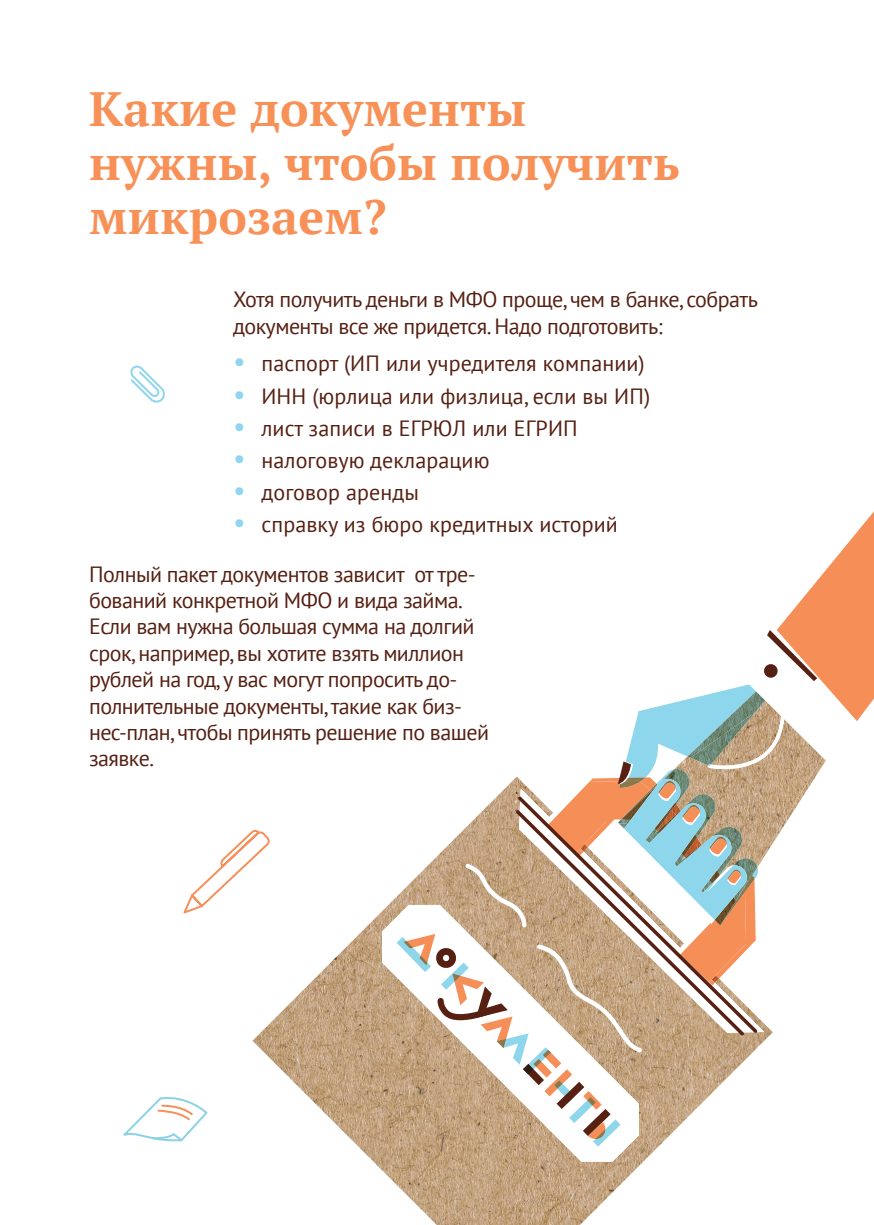
<style>
.page{position:relative;width:874px;height:1225px;background:#fff}
.page>*{position:absolute;margin:0;border:0;box-sizing:border-box;transform-origin:0 0}
.t1{font:700 48px/54px "PT Serif";letter-spacing:.005em;color:#f79158}
.t2{font:22px/26.4px "PT Sans";letter-spacing:-.025em;color:#552012}
.t3{font:22px "PT Sans";letter-spacing:.005em;color:#552012}
.s1{font-size:28px;color:#8ed6ec}
</style>
<div class="page">
<img style="left:374px;top:913px;width:6px;height:6px">
<img style="left:342px;top:944px;width:7px;height:7px">
<img style="left:311px;top:975px;width:7px;height:7px">
<img style="left:280px;top:1006px;width:7px;height:7px">
<img style="left:252px;top:1037px;width:4px;height:7px">
<img style="left:629px;top:1156px;width:20px;height:20px">
<img style="left:591px;top:1193px;width:21px;height:21px">
<img style="left:567px;top:1218px;width:20px;height:7px">
<img style="left:380px;top:897px;width:31px;height:302px">
<img style="left:349px;top:919px;width:31px;height:249px">
<img style="left:638px;top:1146px;width:21px;height:10px">
<img style="left:318px;top:951px;width:31px;height:186px">
<img style="left:287px;top:982px;width:31px;height:124px">
<img style="left:411px;top:1161px;width:31px;height:64px">
<img style="left:256px;top:1013px;width:31px;height:62px">
<img style="left:442px;top:1161px;width:31px;height:64px">
<img style="left:473px;top:1161px;width:31px;height:64px">
<img style="left:504px;top:1161px;width:31px;height:64px">
<img style="left:535px;top:1161px;width:32px;height:64px">
<img style="left:566px;top:1161px;width:63px;height:32px">
<img style="left:566px;top:1193px;width:25px;height:25px">
<svg style="left:382px;top:905px;width:256px;height:256px"></svg>
<svg style="left:396px;top:512px;width:477px;height:634px"></svg>
<svg style="left:517px;top:796px;width:240px;height:237px"></svg>
<svg style="left:123px;top:1097px;width:85px;height:45px"></svg>
<svg style="left:183px;top:830px;width:87px;height:84px"></svg>
<svg style="left:130px;top:365px;width:35px;height:38px"></svg>
<h1 class="t1" style="left:89px;top:81px;width:592px">Какие документы нужны, чтобы получить микрозаем?</h1>
<p class="t2" style="left:233px;top:286px;width:526px">Хотя получить деньги в МФО проще, чем в банке, собрать документы все же придется. Надо подготовить:</p>
<p class="t3" style="left:233px;top:349px;width:413px"><span class="s1">•</span> паспорт (ИП или учредителя компании)</p>
<p class="t3" style="left:233px;top:381px;width:418px"><span class="s1">•</span> ИНН (юрлица или физлица, если вы ИП)</p>
<p class="t3" style="left:233px;top:414px;width:346px"><span class="s1">•</span> лист записи в ЕГРЮЛ или ЕГРИП</p>
<p class="t3" style="left:233px;top:446px;width:258px"><span class="s1">•</span> налоговую декларацию</p>
<p class="t3" style="left:233px;top:478px;width:187px"><span class="s1">•</span> договор аренды</p>
<p class="t3" style="left:233px;top:510px;width:386px"><span class="s1">•</span> справку из бюро кредитных историй</p>
<p class="t2" style="left:89px;top:560px;width:401px">Полный пакет документов зависит от тре&shy;бований конкретной МФО и вида займа.<br>Если вам нужна большая сумма на долгий срок, например, вы хотите взять миллион рублей на год, у вас могут попросить до&shy;полнительные документы, такие как биз&shy;нес-план, чтобы принять решение по вашей заявке.</p>
</div>
